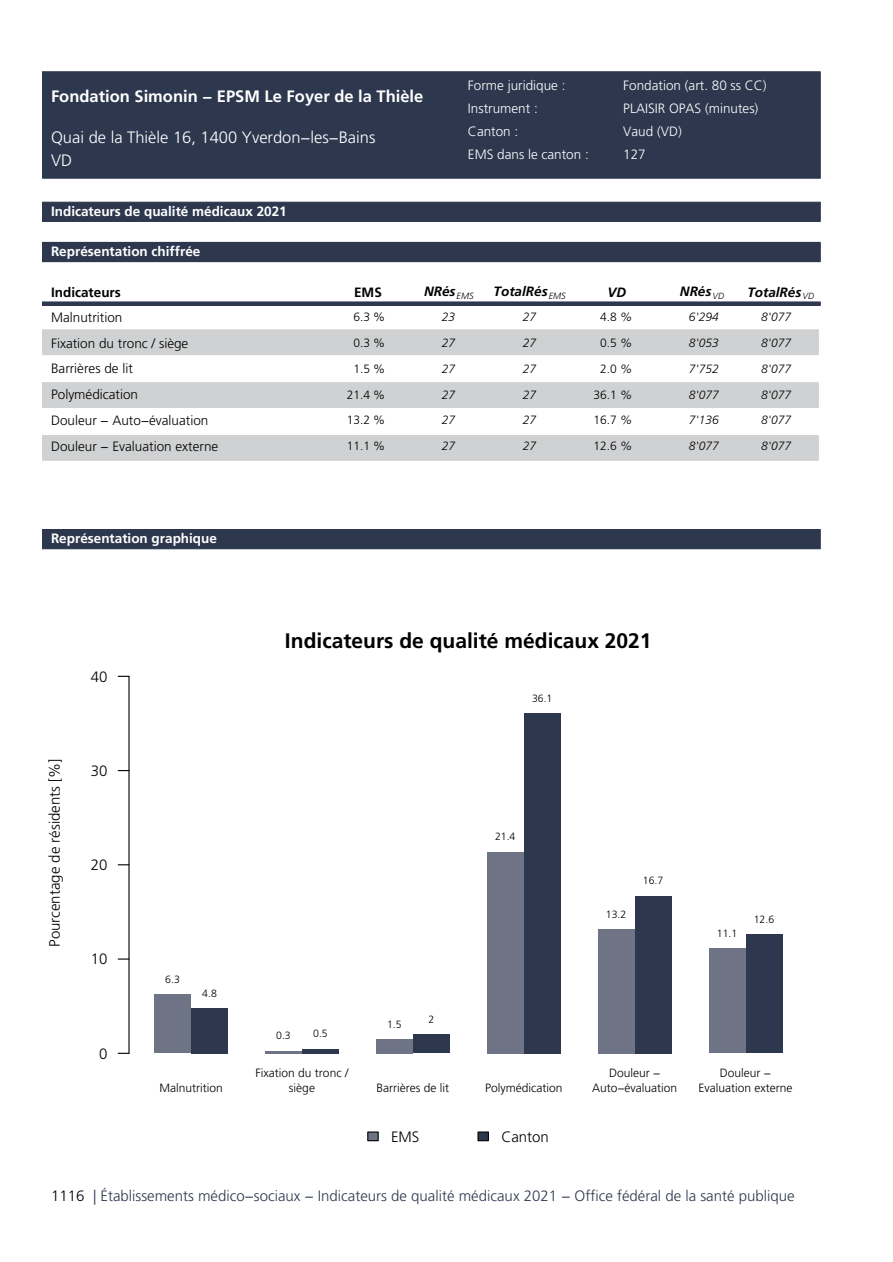
<style>
.page{position:relative;width:893px;height:1262px;background:#fff}
.page>*{position:absolute;margin:0;border:0;box-sizing:border-box;transform-origin:0 0}
.t1{font:700 21px "Frutiger LT Pro";color:#000}
.t2{font:300 16.5px/23.2px "Frutiger LT Pro";color:#fff}
.t3{font:700 16.5px "Frutiger LT Pro";color:#fff}
.t4{font:300 15px "Frutiger LT Pro";color:#2d384f}
.t5{font:300 15px "Frutiger LT Pro";color:#000}
.t6{font:300 13.5px "Frutiger LT Pro";color:#000}
.t7{font:300 13.5px/23.2px "Frutiger LT Pro";color:#fff}
.t8{font:700 13.5px "Frutiger LT Pro";color:#fff}
.t9{font:italic 700 13.5px "Frutiger LT Pro";color:#000}
.t10{font:700 13.5px "Frutiger LT Pro";color:#000}
.t11{font:300 12px/15.1px "Frutiger LT Pro";color:#000;text-align:center}
.t12{font:italic 300 12px "Frutiger LT Pro";color:#000}
.t13{font:300 10.5px "Frutiger LT Pro";color:#000}
.s1{font-style:italic}
.s2{color:#000}
</style>
<div class="page">
<div style="left:43px;top:71px;width:777px;height:108px;background:#2d384f"></div>
<div style="left:43px;top:202px;width:777px;height:20px;background:#2d384f"></div>
<div style="left:43px;top:242px;width:777px;height:20px;background:#2d384f"></div>
<svg style="left:43px;top:301px;width:777px;height:5px;background:#3f495e"></svg>
<div style="left:43px;top:529px;width:777px;height:20px;background:#2d384f"></div>
<div style="left:43px;top:329px;width:775px;height:26px;background:#d0d1d2"></div>
<div style="left:43px;top:382px;width:775px;height:26px;background:#d0d1d2"></div>
<div style="left:43px;top:435px;width:775px;height:26px;background:#d0d1d2"></div>
<div style="left:154px;top:994px;width:37px;height:59px;background:#6e7486"></div>
<div style="left:191px;top:1008px;width:37px;height:45px;background:#2d384f"></div>
<hr style="left:265px;top:1050px;width:37px;height:3px;background:#6e7486">
<div style="left:302px;top:1048px;width:37px;height:5px;background:#2d384f"></div>
<div style="left:376px;top:1039px;width:37px;height:14px;background:#6e7486"></div>
<div style="left:413px;top:1034px;width:37px;height:19px;background:#2d384f"></div>
<div style="left:487px;top:851px;width:36px;height:202px;background:#6e7486"></div>
<div style="left:523px;top:713px;width:37px;height:340px;background:#2d384f"></div>
<div style="left:597px;top:929px;width:37px;height:124px;background:#6e7486"></div>
<div style="left:634px;top:895px;width:37px;height:158px;background:#2d384f"></div>
<div style="left:708px;top:948px;width:37px;height:105px;background:#6e7486"></div>
<div style="left:745px;top:934px;width:37px;height:119px;background:#2d384f"></div>
<div style="left:367px;top:1131px;width:12px;height:10px;background:#6e7486;border:1px solid #000"></div>
<div style="left:477px;top:1131px;width:12px;height:10px;background:#2d384f;border:1px solid #000"></div>
<hr style="left:128px;top:676px;width:2px;height:377px;background:#000">
<h2 class="t3" style="left:51px;top:87px;width:374px">Fondation Simonin − EPSM Le Foyer de la Thièle</h2>
<h2 class="t2" style="left:51px;top:126px;width:326px">Quai de la Thièle 16, 1400 Yverdon−les−Bains<br>VD</h2>
<p class="t7" style="left:468px;top:74px;width:122px">Forme juridique :<br>Instrument :<br>Canton :<br>EMS dans le canton :</p>
<p class="t7" style="left:623px;top:74px;width:145px">Fondation (art. 80 ss CC)<br>PLAISIR OPAS (minutes)<br>Vaud (VD)<br>127</p>
<p class="t8" style="left:51px;top:204px;width:237px">Indicateurs de qualité médicaux 2021</p>
<p class="t8" style="left:51px;top:244px;width:151px">Représentation chiffrée</p>
<p class="t10" style="left:51px;top:285px;width:71px">Indicateurs</p>
<p class="t10" style="left:354px;top:285px;width:29px">EMS</p>
<p class="t9" style="left:424px;top:284px;width:51px">NRés<sub>EMS</sub></p>
<p class="t9" style="left:493px;top:284px;width:74px">TotalRés<sub>EMS</sub></p>
<p class="t9" style="left:607px;top:285px;width:20px">VD</p>
<p class="t9" style="left:680px;top:284px;width:46px">NRés<sub>VD</sub></p>
<p class="t9" style="left:747px;top:284px;width:68px">TotalRés<sub>VD</sub></p>
<p class="t6" style="left:51px;top:310px;width:73px">Malnutrition</p>
<p class="t11" style="left:353px;top:310px;width:33px">6.3 %</p>
<p class="t12" style="left:442px;top:310px;width:15px">23</p>
<p class="t12" style="left:522px;top:310px;width:15px">27</p>
<p class="t11" style="left:600px;top:310px;width:33px">4.8 <span class="s1">%</span></p>
<p class="t12" style="left:689px;top:310px;width:32px">6'294</p>
<p class="t12" style="left:761px;top:310px;width:32px">8'077</p>
<p class="t6" style="left:51px;top:336px;width:139px">Fixation du tronc / siège</p>
<p class="t11" style="left:353px;top:336px;width:33px">0.3 %</p>
<p class="t12" style="left:442px;top:336px;width:15px">27</p>
<p class="t12" style="left:522px;top:336px;width:15px">27</p>
<p class="t11" style="left:600px;top:336px;width:33px">0.5 <span class="s1">%</span></p>
<p class="t12" style="left:689px;top:336px;width:32px">8'053</p>
<p class="t12" style="left:761px;top:336px;width:32px">8'077</p>
<p class="t6" style="left:51px;top:361px;width:83px">Barrières de lit</p>
<p class="t11" style="left:353px;top:361px;width:33px">1.5 %</p>
<p class="t12" style="left:442px;top:362px;width:15px">27</p>
<p class="t12" style="left:522px;top:362px;width:15px">27</p>
<p class="t11" style="left:600px;top:361px;width:33px">2.0 <span class="s1">%</span></p>
<p class="t12" style="left:689px;top:362px;width:32px">7'752</p>
<p class="t12" style="left:761px;top:362px;width:32px">8'077</p>
<p class="t6" style="left:51px;top:387px;width:88px">Polymédication</p>
<p class="t11" style="left:347px;top:387px;width:40px">21.4 %</p>
<p class="t12" style="left:442px;top:387px;width:15px">27</p>
<p class="t12" style="left:522px;top:387px;width:15px">27</p>
<p class="t11" style="left:593px;top:387px;width:40px">36.1 <span class="s1">%</span></p>
<p class="t12" style="left:689px;top:387px;width:32px">8'077</p>
<p class="t12" style="left:761px;top:387px;width:32px">8'077</p>
<p class="t6" style="left:51px;top:413px;width:159px">Douleur − Auto−évaluation</p>
<p class="t11" style="left:347px;top:413px;width:40px">13.2 %</p>
<p class="t12" style="left:442px;top:413px;width:15px">27</p>
<p class="t12" style="left:522px;top:413px;width:15px">27</p>
<p class="t11" style="left:593px;top:413px;width:40px">16.7 <span class="s1">%</span></p>
<p class="t12" style="left:689px;top:413px;width:32px">7'136</p>
<p class="t12" style="left:761px;top:413px;width:32px">8'077</p>
<p class="t6" style="left:51px;top:439px;width:169px">Douleur − Evaluation externe</p>
<p class="t11" style="left:347px;top:439px;width:40px">11.1 %</p>
<p class="t12" style="left:442px;top:439px;width:15px">27</p>
<p class="t12" style="left:522px;top:439px;width:15px">27</p>
<p class="t11" style="left:593px;top:439px;width:40px">12.6 <span class="s1">%</span></p>
<p class="t12" style="left:689px;top:439px;width:32px">8'077</p>
<p class="t12" style="left:761px;top:439px;width:32px">8'077</p>
<p class="t8" style="left:51px;top:531px;width:167px">Représentation graphique</p>
<p class="t5" style="left:91px;top:668px;width:18px">40</p>
<p class="t5" style="left:47px;top:946px;width:190px;rotate:-90deg">Pourcentage de résidents [%]</p>
<p class="t5" style="left:91px;top:762px;width:18px">30</p>
<p class="t5" style="left:91px;top:856px;width:18px">20</p>
<p class="t5" style="left:91px;top:951px;width:18px">10</p>
<p class="t5" style="left:99px;top:1045px;width:10px">0</p>
<p class="t13" style="left:165px;top:973px;width:16px">6.3</p>
<p class="t13" style="left:202px;top:987px;width:16px">4.8</p>
<p class="t11" style="left:159px;top:1080px;width:65px">Malnutrition</p>
<h1 class="t1" style="left:285px;top:630px;width:368px">Indicateurs de qualité médicaux 2021</h1>
<p class="t13" style="left:532px;top:692px;width:22px">36.1</p>
<p class="t13" style="left:495px;top:831px;width:22px">21.4</p>
<p class="t13" style="left:606px;top:908px;width:22px">13.2</p>
<p class="t13" style="left:643px;top:875px;width:22px">16.7</p>
<p class="t13" style="left:716px;top:927px;width:22px">11.1</p>
<p class="t13" style="left:753px;top:913px;width:22px">12.6</p>
<p class="t13" style="left:276px;top:1030px;width:16px">0.3</p>
<p class="t13" style="left:313px;top:1028px;width:16px">0.5</p>
<p class="t11" style="left:255px;top:1065px;width:94px">Fixation du tronc / siège</p>
<p class="t13" style="left:387px;top:1018px;width:16px">1.5</p>
<p class="t13" style="left:428px;top:1014px;width:7px">2</p>
<p class="t11" style="left:376px;top:1080px;width:74px">Barrières de lit</p>
<p class="t11" style="left:485px;top:1080px;width:79px">Polymédication</p>
<p class="t5" style="left:391px;top:1128px;width:30px">EMS</p>
<p class="t5" style="left:501px;top:1128px;width:49px">Canton</p>
<p class="t11" style="left:592px;top:1065px;width:87px">Douleur −<br>Auto−évaluation</p>
<p class="t11" style="left:698px;top:1065px;width:95px">Douleur −<br>Evaluation externe</p>
<p class="t4" style="left:51px;top:1187px;width:745px"><span class="s2">1116</span> | Établissements médico−sociaux − Indicateurs de qualité médicaux 2021 − Office fédéral de la santé publique</p>
</div>
